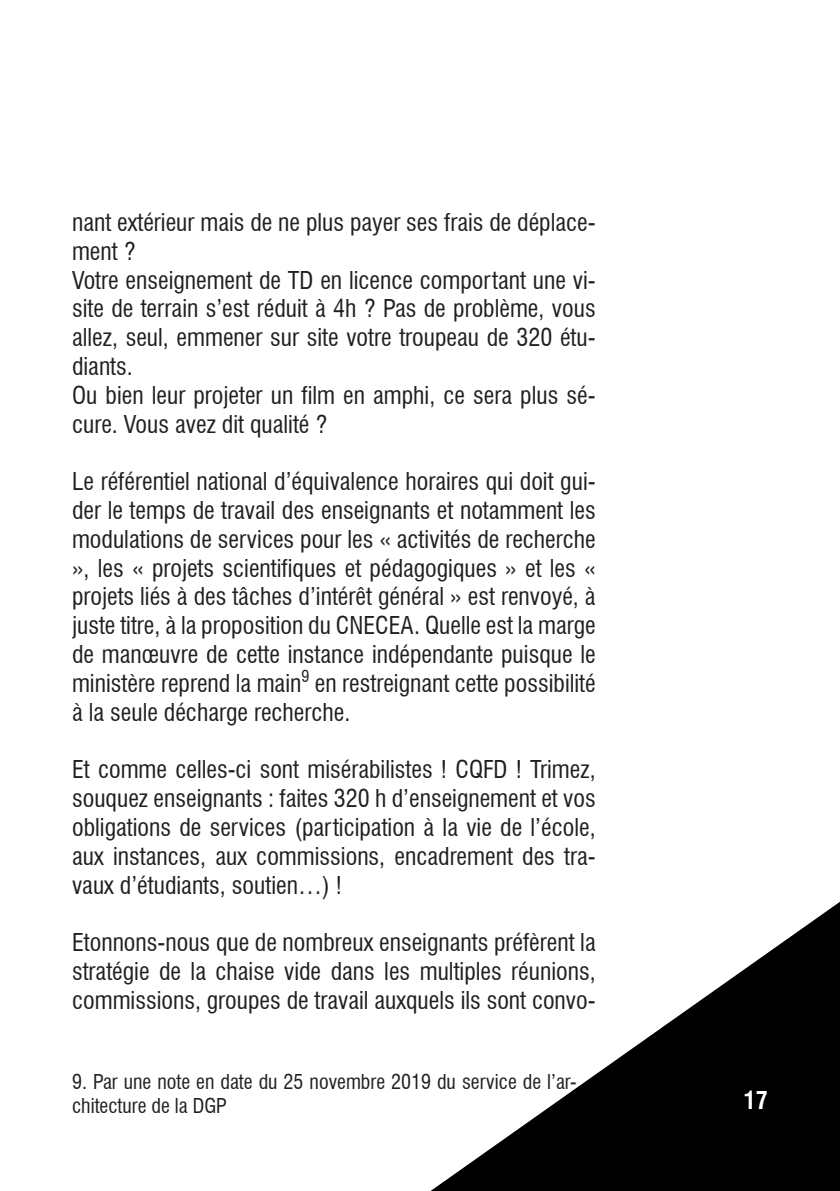
<style>
.page{position:relative;width:840px;height:1191px;background:#fff}
.page>*{position:absolute;margin:0;border:0;box-sizing:border-box;transform-origin:0 0}
.t1{font:condensed 24px/28.8px "Swiss 721 BT";color:#231f20;text-align:justify}
.t2{font:700 condensed 24px "Swiss 721 BT";color:#fff}
.t3{font:condensed 20px/24px "Swiss 721 BT";color:#231f20}
</style>
<div class="page">
<svg style="left:430px;top:902px;width:409px;height:289px"></svg>
<p class="t1" style="left:72px;top:208px;width:525px;text-align:left">nant extérieur mais de ne plus payer ses frais de déplace&shy;ment ?<br>Votre enseignement de TD en licence comportant une vi&shy;site de terrain s’est réduit à 4h ? Pas de problème, vous allez, seul, emmener sur site votre troupeau de 320 étu&shy;diants.<br>Ou bien leur projeter un film en amphi, ce sera plus sé&shy;cure. Vous avez dit qualité ?</p>
<p class="t1" style="left:72px;top:467px;width:525px">Le référentiel national d’équivalence horaires qui doit gui&shy;der le temps de travail des enseignants et notamment les modulations de services pour les « activités de recherche », les « projets scientifiques et pédagogiques » et les « projets liés à des tâches d’intérêt général » est renvoyé, à juste titre, à la proposition du CNECEA. Quelle est la marge de manœuvre de cette instance indépendante puisque le ministère reprend la main<sup>9</sup> en restreignant cette possibilité à la seule décharge recherche.</p>
<p class="t1" style="left:72px;top:755px;width:525px">Et comme celles-ci sont misérabilistes ! CQFD ! Trimez, souquez enseignants : faites 320 h d’enseignement et vos obligations de services (participation à la vie de l’école, aux instances, aux commissions, encadrement des tra&shy;vaux d’étudiants, soutien…) !</p>
<p class="t1" style="left:72px;top:928px;width:525px">Etonnons-nous que de nombreux enseignants préfèrent la stratégie de la chaise vide dans les multiples réunions, commissions, groupes de travail auxquels ils sont convo-</p>
<p class="t3" style="left:72px;top:1069px;width:505px">9. Par une note en date du 25 novembre 2019 du service de l’ar&shy;chitecture de la DGP</p>
<p class="t2" style="left:743px;top:1085px;width:25px">17</p>
</div>
